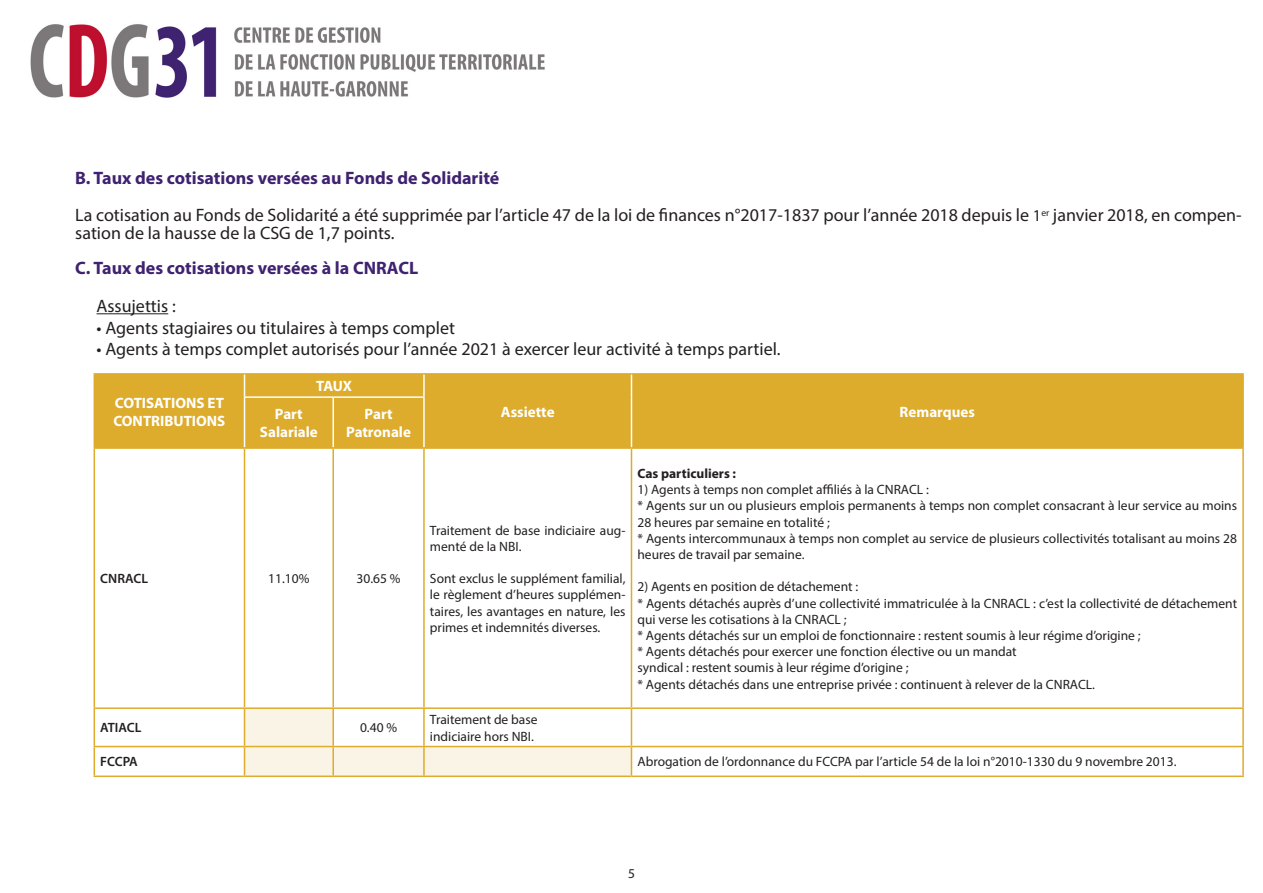
<style>
.page{position:relative;width:1263px;height:893px;background:#fff}
.page>*{position:absolute;margin:0;border:0;box-sizing:border-box;transform-origin:0 0}
.t1{font:18px/18px "Myriad Pro";color:#231f20}
.t2{font:700 18px "Myriad Pro";color:#3f2270}
.t3{font:700 15px/18px "Myriad Pro";color:#fff}
.t4{font:13.5px/16.2px "Myriad Pro";color:#231f20}
.t5{font:600 13.5px "Myriad Pro";color:#231f20}
.t6{font:700 13.5px "Myriad Pro";color:#231f20}
.s1{font-size:16.5px}
</style>
<div class="page">
<img style="left:30px;top:24px;width:515px;height:74px">
<hr style="left:97px;top:313px;width:71px;height:1px;background:#231f20">
<div style="left:95px;top:375px;width:1147px;height:72px;background:#ddac2c"></div>
<hr style="left:94px;top:373px;width:150px;height:2px;background:#ddac2c">
<svg style="left:94px;top:375px;width:1px;height:22px"></svg>
<hr style="left:94px;top:397px;width:1px;height:50px;background:#ddac2c">
<hr style="left:244px;top:373px;width:89px;height:2px;background:#ddac2c">
<hr style="left:333px;top:373px;width:91px;height:2px;background:#ddac2c">
<hr style="left:424px;top:373px;width:207px;height:2px;background:#ddac2c">
<hr style="left:631px;top:373px;width:613px;height:2px;background:#ddac2c">
<hr style="left:1242px;top:375px;width:2px;height:22px;background:#ddac2c">
<hr style="left:1242px;top:397px;width:2px;height:50px;background:#ddac2c">
<svg style="left:244px;top:375px;width:1px;height:21px"></svg>
<hr style="left:423px;top:375px;width:2px;height:21px;background:#fff">
<svg style="left:631px;top:375px;width:1px;height:22px"></svg>
<hr style="left:631px;top:397px;width:1px;height:50px;background:#fff">
<hr style="left:244px;top:396px;width:89px;height:2px;background:#fff">
<hr style="left:244px;top:398px;width:1px;height:49px;background:#fff">
<hr style="left:333px;top:396px;width:92px;height:2px;background:#fff">
<hr style="left:332px;top:398px;width:2px;height:49px;background:#fff">
<hr style="left:423px;top:398px;width:2px;height:49px;background:#fff">
<hr style="left:94px;top:447px;width:150px;height:2px;background:#ddac2c">
<hr style="left:94px;top:449px;width:1px;height:258px;background:#ddac2c">
<hr style="left:244px;top:447px;width:89px;height:2px;background:#ddac2c">
<hr style="left:244px;top:449px;width:1px;height:258px;background:#ddac2c">
<hr style="left:333px;top:447px;width:91px;height:2px;background:#ddac2c">
<hr style="left:332px;top:449px;width:2px;height:258px;background:#ddac2c">
<hr style="left:424px;top:447px;width:207px;height:2px;background:#ddac2c">
<hr style="left:423px;top:449px;width:2px;height:258px;background:#ddac2c">
<hr style="left:631px;top:447px;width:613px;height:2px;background:#ddac2c">
<hr style="left:631px;top:449px;width:1px;height:258px;background:#ddac2c">
<hr style="left:1242px;top:449px;width:2px;height:258px;background:#ddac2c">
<hr style="left:94px;top:707px;width:150px;height:2px;background:#ddac2c">
<hr style="left:94px;top:709px;width:1px;height:37px;background:#ddac2c">
<hr style="left:244px;top:707px;width:89px;height:2px;background:#ddac2c">
<hr style="left:333px;top:707px;width:91px;height:2px;background:#ddac2c">
<hr style="left:424px;top:707px;width:207px;height:2px;background:#ddac2c">
<hr style="left:631px;top:707px;width:613px;height:2px;background:#ddac2c">
<hr style="left:1242px;top:709px;width:2px;height:37px;background:#ddac2c">
<hr style="left:94px;top:746px;width:150px;height:1px;background:#ddac2c">
<svg style="left:94px;top:747px;width:1px;height:28px"></svg>
<hr style="left:631px;top:746px;width:613px;height:1px;background:#ddac2c">
<svg style="left:244px;top:708px;width:388px;height:67px"></svg>
<hr style="left:1242px;top:747px;width:2px;height:28px;background:#ddac2c">
<hr style="left:94px;top:775px;width:150px;height:2px;background:#ddac2c">
<hr style="left:244px;top:775px;width:89px;height:2px;background:#ddac2c">
<hr style="left:333px;top:775px;width:91px;height:2px;background:#ddac2c">
<hr style="left:424px;top:775px;width:207px;height:2px;background:#ddac2c">
<hr style="left:631px;top:775px;width:613px;height:2px;background:#ddac2c">
<p class="t2" style="left:75px;top:166px;width:426px">B. Taux des cotisations versées au Fonds de Solidarité</p>
<p class="t1" style="left:75px;top:206px;width:1168px">La cotisation au Fonds de Solidarité a été supprimée par l’article 47 de la loi de finances n°2017-1837 pour l’année 2018 depuis le <span class="s1">1</span><sup>er</sup> janvier 2018, en compen&shy;sation de la hausse de la CSG de 1,7 points.</p>
<p class="t2" style="left:75px;top:256px;width:344px">C. Taux des cotisations versées à la CNRACL</p>
<p class="t1" style="left:97px;top:297px;width:81px">Assujettis :</p>
<p class="t1" style="left:97px;top:318px;width:360px">• Agents stagiaires ou titulaires à temps complet</p>
<p class="t1" style="left:97px;top:340px;width:685px">• Agents à temps complet autorisés pour l’année 2021 à exercer leur activité à temps partiel.</p>
<p class="t3" style="left:113px;top:393px;width:113px">COTISATIONS ET<br>CONTRIBUTIONS</p>
<p class="t3" style="left:316px;top:377px;width:37px">TAUX</p>
<p class="t3" style="left:275px;top:405px;width:29px">Part</p>
<p class="t3" style="left:501px;top:402px;width:55px">Assiette</p>
<p class="t3" style="left:900px;top:402px;width:77px">Remarques</p>
<p class="t3" style="left:260px;top:423px;width:59px">Salariale</p>
<p class="t3" style="left:365px;top:405px;width:29px">Part</p>
<p class="t3" style="left:346px;top:423px;width:66px">Patronale</p>
<p class="t5" style="left:100px;top:570px;width:49px">CNRACL</p>
<p class="t4" style="left:268px;top:570px;width:43px">11.10%</p>
<p class="t4" style="left:357px;top:570px;width:46px">30.65 %</p>
<p class="t5" style="left:100px;top:719px;width:43px">ATIACL</p>
<p class="t4" style="left:360px;top:720px;width:39px">0.40 %</p>
<p class="t4" style="left:430px;top:522px;width:197px">Traitement de base indiciaire aug&shy;menté de la NBI.</p>
<p class="t4" style="left:430px;top:570px;width:197px;text-align:justify">Sont exclus le supplément familial, le règlement d’heures supplémen&shy;taires, les avantages en nature, les primes et indemnités diverses.</p>
<p class="t4" style="left:430px;top:711px;width:109px">Traitement de base</p>
<p class="t4" style="left:430px;top:728px;width:105px">indiciaire hors NBI.</p>
<p class="t6" style="left:637px;top:465px;width:100px">Cas particuliers :</p>
<p class="t4" style="left:637px;top:481px;width:293px">1) Agents à temps non complet affiliés à la CNRACL :</p>
<p class="t4" style="left:637px;top:497px;width:601px">* Agents sur un ou plusieurs emplois permanents à temps non complet consacrant à leur service au moins<br>28 heures par semaine en totalité ;</p>
<p class="t4" style="left:637px;top:530px;width:601px">* Agents intercommunaux à temps non complet au service de plusieurs collectivités totalisant au moins 28 heures de travail par semaine.</p>
<p class="t4" style="left:637px;top:578px;width:222px">2) Agents en position de détachement :</p>
<p class="t4" style="left:637px;top:595px;width:601px">* Agents détachés auprès d’une collectivité immatriculée à la CNRACL : c’est la collectivité de détachement qui verse les cotisations à la CNRACL ;</p>
<p class="t4" style="left:637px;top:627px;width:505px">* Agents détachés sur un emploi de fonctionnaire : restent soumis à leur régime d’origine ;</p>
<p class="t4" style="left:637px;top:643px;width:381px">* Agents détachés pour exercer une fonction élective ou un mandat</p>
<p class="t4" style="left:637px;top:659px;width:272px">syndical : restent soumis à leur régime d’origine ;</p>
<p class="t4" style="left:637px;top:676px;width:459px">* Agents détachés dans une entreprise privée : continuent à relever de la CNRACL.</p>
<p class="t5" style="left:100px;top:753px;width:39px">FCCPA</p>
<p class="t4" style="left:637px;top:754px;width:540px">Abrogation de l’ordonnance du FCCPA par l’article 54 de la loi n°2010-1330 du 9 novembre 2013.</p>
<p class="t4" style="left:628px;top:865px;width:8px">5</p>
</div>
